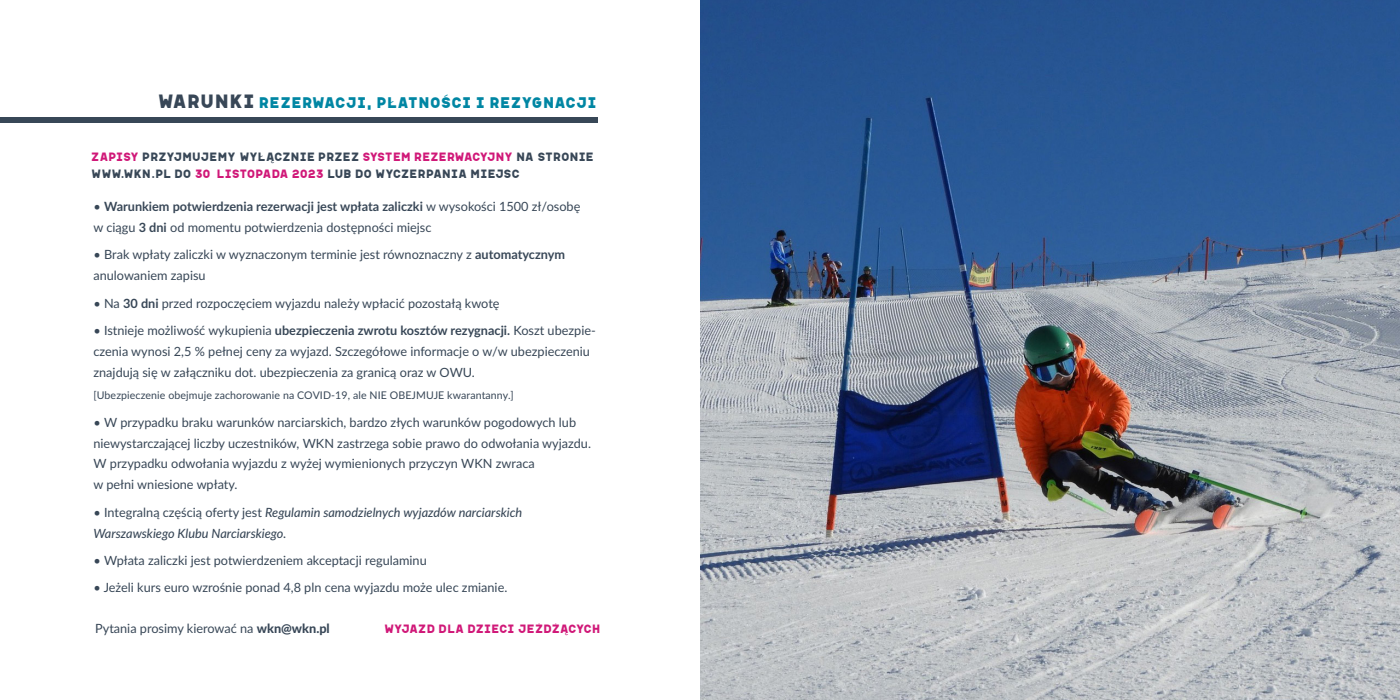
<style>
.page{position:relative;width:1400px;height:700px;background:#fff}
.page>*{position:absolute;margin:0;border:0;box-sizing:border-box;transform-origin:0 0}
.t1{font:700 15.4px "Apice";letter-spacing:-.045em;color:#0086a3}
.t2{font:12.7px/21px "Lato";color:#384757}
.t3{font:italic 500 12.7px/21px "Lato";color:#384757}
.t4{font:12.07px/16.5px "Apice";letter-spacing:-.06em;color:#384757}
.t5{font:12.07px "Apice";letter-spacing:-.06em;color:#d01878}
.t6{font:10.57px "Lato";letter-spacing:.01em;color:#384757}
.s1{font-size:19.25px;color:#384757}
.s2{color:#d01878}
.s3{font-weight:700}
.s4{font-weight:400;font-style:normal}
.s5{font-weight:800}
</style>
<div class="page">
<img style="left:700px;top:0;width:700px;height:700px">
<div style="left:0;top:117px;width:597px;height:6px;background:#384757"></div>
<p class="t1" style="left:157px;top:91px;width:442px"><span class="s1">WARUNKI</span> REZERWACJI, PŁATNOŚCI I REZYGNACJI</p>
<p class="t4" style="left:91px;top:148px;width:505px"><span class="s2">ZAPISY</span> PRZYJMUJEMY WYŁĄCZNIE PRZEZ <span class="s2">SYSTEM REZERWACYJNY</span> NA STRONIE<br>WWW.WKN.PL DO <span class="s2">30 LISTOPADA 2023</span> LUB DO WYCZERPANIA MIEJSC</p>
<p class="t2" style="left:93px;top:196px;width:488px">• <span class="s3">Warunkiem potwierdzenia rezerwacji jest wpłata zaliczki</span> w wysokości 1500 zł/osobę w ciągu <span class="s3">3 dni</span> od momentu potwierdzenia dostępności miejsc</p>
<p class="t2" style="left:93px;top:244px;width:473px">• Brak wpłaty zaliczki w wyznaczonym terminie jest równoznaczny z <span class="s3">automatycznym </span>anulowaniem zapisu</p>
<p class="t2" style="left:93px;top:292px;width:408px">• Na <span class="s3">30 dni</span> przed rozpoczęciem wyjazdu należy wpłacić pozostałą kwotę</p>
<p class="t2" style="left:93px;top:319px;width:504px">• Istnieje możliwość wykupienia <span class="s3">ubezpieczenia zwrotu kosztów rezygnacji.</span> Koszt ubezpie&shy;czenia wynosi 2,5 % pełnej ceny za wyjazd. Szczegółowe informacje o w/w ubezpieczeniu znajdują się w załączniku dot. ubezpieczenia za granicą oraz w OWU.</p>
<p class="t6" style="left:93px;top:388px;width:422px">[Ubezpieczenie obejmuje zachorowanie na COVID-19, ale NIE OBEJMUJE kwarantanny.]</p>
<p class="t2" style="left:93px;top:411px;width:499px">• W przypadku braku warunków narciarskich, bardzo złych warunków pogodowych lub niewystarczającej liczby uczestników, WKN zastrzega sobie prawo do odwołania wyjazdu.<br>W przypadku odwołania wyjazdu z wyżej wymienionych przyczyn WKN zwraca<br>w pełni wniesione wpłaty.</p>
<p class="t3" style="left:93px;top:501px;width:430px"><span class="s4">• Integralną częścią oferty jest</span> Regulamin samodzielnych wyjazdów narciarskich<br>Warszawskiego Klubu Narciarskiego.</p>
<p class="t2" style="left:93px;top:549px;width:335px">• Wpłata zaliczki jest potwierdzeniem akceptacji regulaminu</p>
<p class="t2" style="left:93px;top:577px;width:415px">• Jeżeli kurs euro wzrośnie ponad 4,8 pln cena wyjazdu może ulec zmianie.</p>
<p class="t2" style="left:95px;top:617px;width:236px">Pytania prosimy kierować na <span class="s5">wkn@wkn.pl</span></p>
<p class="t5" style="left:384px;top:619px;width:218px">WYJAZD DLA DZIECI JEŻDŻĄCYCH</p>
</div>
